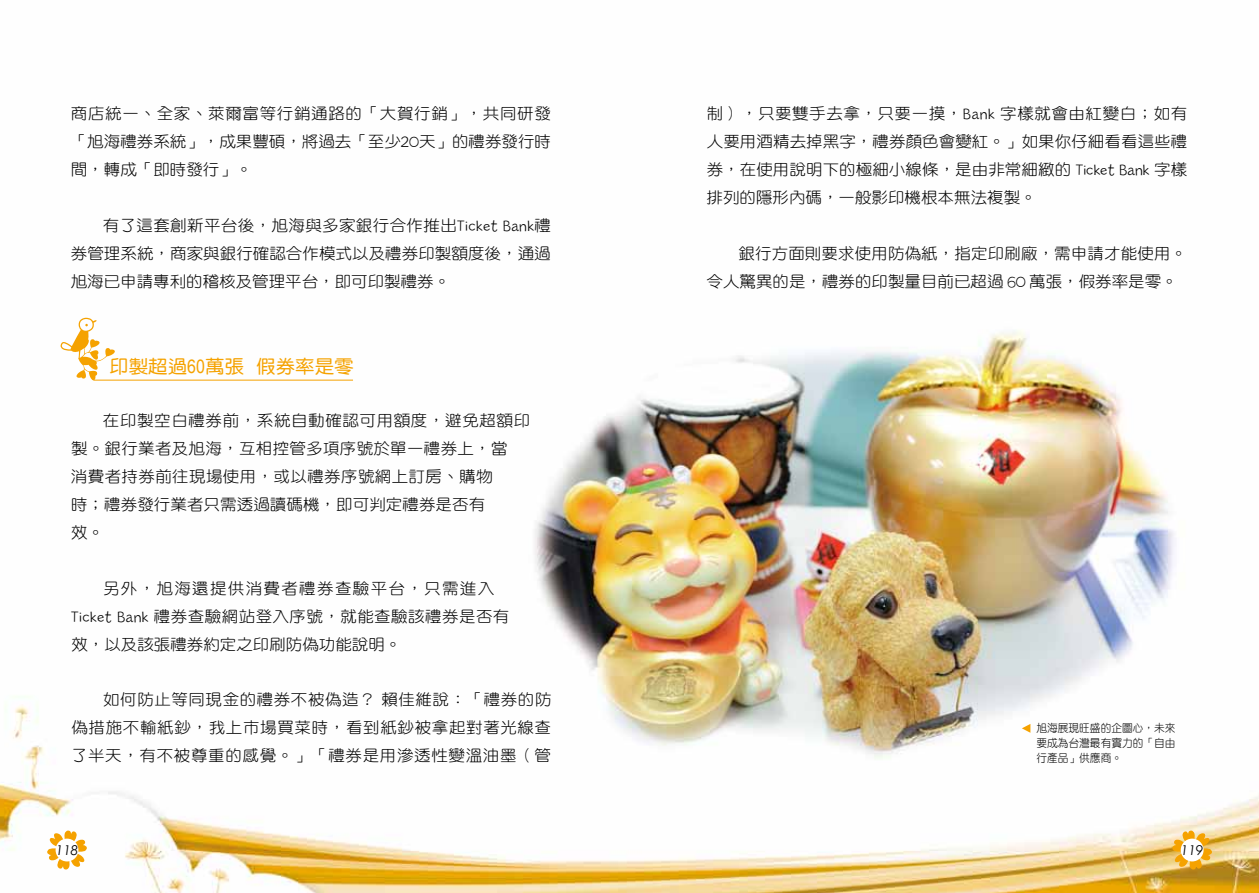
<style>
.page{position:relative;width:1259px;height:893px;background:#fff}
.page>*{position:absolute;margin:0;border:0;box-sizing:border-box;transform-origin:0 0}
.t1{font:18.6px "DF Yuan Std W5";color:#f5a200;scale:1.05 1}
.t2{font:15.6px/27.9px "DF Yuan Std W3";letter-spacing:.005em;color:#000;text-align:justify;scale:1.05 1}
.t3{font:15.6px/27.9px "DF Yuan Std W3";letter-spacing:.025em;color:#000;scale:1.05 1}
.t4{font:italic 13.5px "Century Gothic";color:#000}
.t5{font:11.25px/15px "DF Yuan Std W3";color:#000;text-align:justify;scale:.95 1}
.s1{font-family:"Billy";font-weight:300}
.s2{font-family:"Arial Narrow"}
</style>
<div class="page">
<img style="left:0;top:317px;width:1259px;height:576px">
<img style="left:511px;top:317px;width:696px;height:459px">
<svg style="left:61px;top:318px;width:54px;height:62px"></svg>
<hr style="left:94px;top:380px;width:259px;height:1px;background:#f5a200">
<svg style="left:1022px;top:724px;width:8px;height:9px"></svg>
<svg style="left:47px;top:830px;width:40px;height:40px"></svg>
<div style="left:56px;top:839px;width:22px;height:22px;background:#fff;border-radius:50%"></div>
<svg style="left:1172px;top:830px;width:40px;height:40px"></svg>
<div style="left:1180px;top:839px;width:23px;height:22px;background:#fff;border-radius:50%"></div>
<p class="t2" style="left:71px;top:100px;width:459px">商店統一、全家、萊爾富等行銷通路的「大賀行銷」，共同研發「旭海禮券系統」，成果豐碩，將過去「至少<span class="s1">20</span>天」的禮券發行時間，轉成「即時發行」。</p>
<p class="t2" style="left:71px;top:211px;width:459px;text-indent:32px">有了這套創新平台後，旭海與多家銀行合作推出<span class="s1">Ticket Bank</span>禮券管理系統，商家與銀行確認合作模式以及禮券印製額度後，通過旭海已申請專利的稽核及管理平台，即可印製禮券。</p>
<p class="t1" style="left:109px;top:356px;width:234px">印製超過<span class="s2">60</span>萬張 假券率是零</p>
<p class="t3" style="left:71px;top:407px;width:439px;text-indent:32px">在印製空白禮券前，系統自動確認可用額度，避免超額印製。銀行業者及旭海，互相控管多項序號於單一禮券上，當<br>消費者持券前往現場使用，或以禮券序號網上訂房、購物<br>時；禮券發行業者只需透過讀碼機，即可判定禮券是否有<br>效。</p>
<p class="t3" style="left:71px;top:574px;width:419px;text-indent:32px">另外，旭海還提供消費者禮券查驗平台，只需進入<br><span class="s1">Ticket Bank</span> 禮券查驗網站登入序號，就能查驗該禮券是否有效，以及該張禮券約定之印刷防偽功能說明。</p>
<p class="t2" style="left:71px;top:686px;width:459px;text-indent:32px">如何防止等同現金的禮券不被偽造？賴佳維說：「禮券的防偽措施不輸紙鈔，我上市場買菜時，看到紙鈔被拿起對著光線查了半天，有不被尊重的感覺。」「禮券是用滲透性變溫油墨（管</p>
<p class="t2" style="left:706px;top:100px;width:459px">制），只要雙手去拿，只要一摸，<span class="s1">Bank</span> 字樣就會由紅變白；如有人要用酒精去掉黑字，禮券顏色會變紅。」如果你仔細看看這些禮券，在使用說明下的極細小線條，是由非常細緻的 <span class="s1">Ticket Bank</span> 字樣排列的隱形內碼，一般影印機根本無法複製。</p>
<p class="t2" style="left:706px;top:239px;width:459px;text-indent:32px">銀行方面則要求使用防偽紙，指定印刷廠，需申請才能使用。令人驚異的是，禮券的印製量目前已超過 <span class="s1">60</span> 萬張，假券率是零。</p>
<p class="t5" style="left:1036px;top:720px;width:148px">旭海展現旺盛的企圖心，未來要成為台灣最有實力的「自由行產品」供應商。</p>
<p class="t4" style="left:56px;top:841px;width:24px">118</p>
<p class="t4" style="left:1181px;top:841px;width:24px">119</p>
</div>
